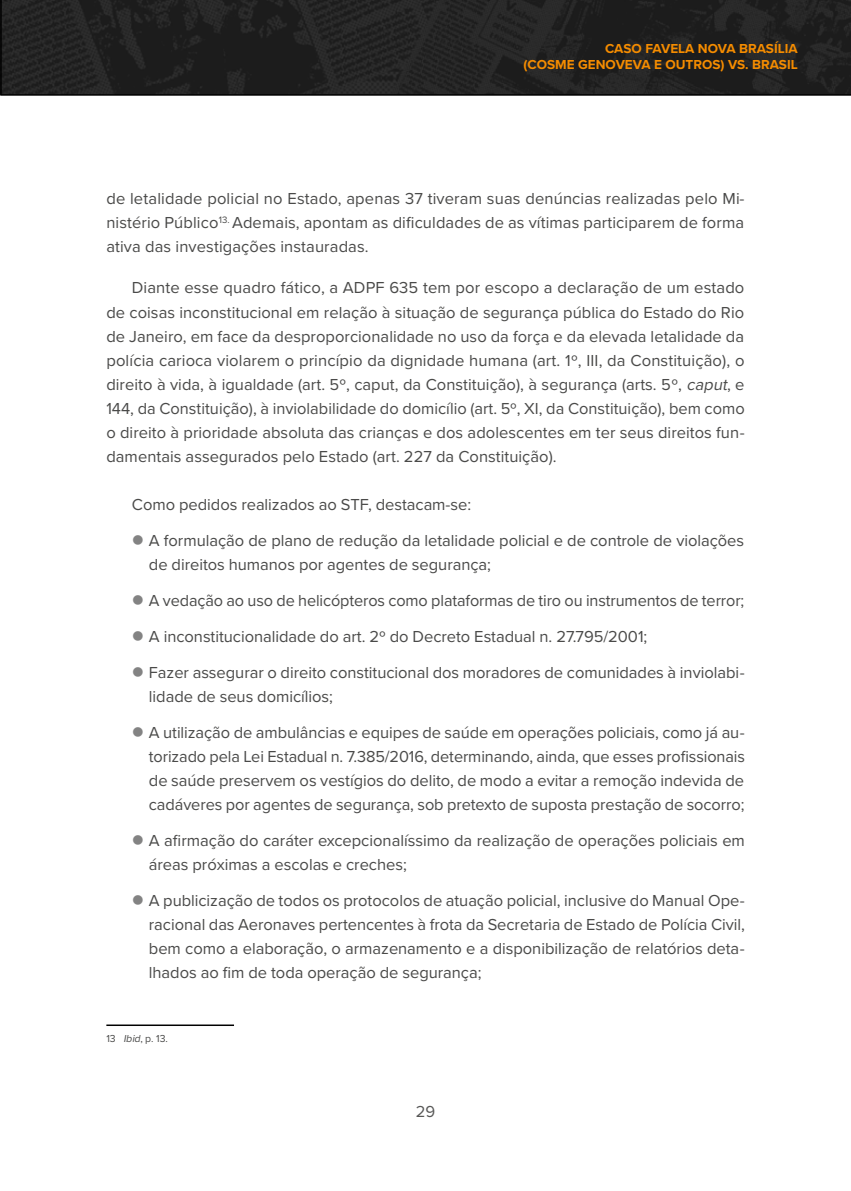
<style>
.page{position:relative;width:851px;height:1191px;background:#fff}
.page>*{position:absolute;margin:0;border:0;box-sizing:border-box;transform-origin:0 0}
.Texto{font:16.5px/24px "Proxima Nova";letter-spacing:-.005em;color:#4a4a49;text-align:justify}
.t1{font:16.5px "Proxima Nova";color:#575756}
.t2{font:700 13.5px/16.2px "Proxima Nova";color:#f58c00;text-align:right}
.Nota_de_rodape{font:10.5px "Proxima Nova";color:#4a4a49}
.s1{font-style:italic}
</style>
<div class="page">
<svg style="left:0;top:0;width:850px;height:96px;background:#212121"></svg>
<hr style="left:106px;top:1024px;width:128px;height:2px;background:#000">
<p class="t2" style="left:523px;top:40px;width:276px">CASO FAVELA NOVA BRASÍLIA<br>(COSME GENOVEVA E OUTROS) VS. BRASIL</p>
<p class="Texto" style="left:106px;top:186px;width:639px">de letalidade policial no Estado, apenas 37 tiveram suas denúncias realizadas pelo Mi&shy;nistério Público<sup>13.</sup> Ademais, apontam as dificuldades de as vítimas participarem de forma ativa das investigações instauradas.</p>
<p class="Texto" style="left:106px;top:275px;width:639px;text-indent:26px">Diante esse quadro fático, a ADPF 635 tem por escopo a declaração de um estado de coisas inconstitucional em relação à situação de segurança pública do Estado do Rio de Janeiro, em face da desproporcionalidade no uso da força e da elevada letalidade da polícia carioca violarem o princípio da dignidade humana (art. 1º, III, da Constituição), o direito à vida, à igualdade (art. 5º, caput, da Constituição), à segurança (arts. 5º, <span class="s1">caput</span>, e 144, da Constituição), à inviolabilidade do domicílio (art. 5º, XI, da Constituição), bem como o direito à prioridade absoluta das crianças e dos adolescentes em ter seus direitos fun&shy;damentais assegurados pelo Estado (art. 227 da Constituição).</p>
<p class="Texto" style="left:132px;top:491px;width:341px">Como pedidos realizados ao STF, destacam-se:</p>
<p class="Texto" style="left:149px;top:527px;width:596px">A formulação de plano de redução da letalidade policial e de controle de violações de direitos humanos por agentes de segurança;</p>
<p class="Texto" style="left:149px;top:587px;width:596px">A vedação ao uso de helicópteros como plataformas de tiro ou instrumentos de terror;</p>
<p class="Texto" style="left:149px;top:623px;width:500px">A inconstitucionalidade do art. 2º do Decreto Estadual n. 27.795/2001;</p>
<p class="Texto" style="left:149px;top:659px;width:597px">Fazer assegurar o direito constitucional dos moradores de comunidades à inviolabi&shy;lidade de seus domicílios;</p>
<p class="Texto" style="left:149px;top:719px;width:597px">A utilização de ambulâncias e equipes de saúde em operações policiais, como já au&shy;torizado pela Lei Estadual n. 7.385/2016, determinando, ainda, que esses profissionais de saúde preservem os vestígios do delito, de modo a evitar a remoção indevida de cadáveres por agentes de segurança, sob pretexto de suposta prestação de socorro;</p>
<p class="Texto" style="left:149px;top:827px;width:597px">A afirmação do caráter excepcionalíssimo da realização de operações policiais em áreas próximas a escolas e creches;</p>
<p class="Texto" style="left:149px;top:887px;width:597px">A publicização de todos os protocolos de atuação policial, inclusive do Manual Ope&shy;racional das Aeronaves pertencentes à frota da Secretaria de Estado de Polícia Civil, bem como a elaboração, o armazenamento e a disponibilização de relatórios deta&shy;lhados ao fim de toda operação de segurança;</p>
<p class="Nota_de_rodape" style="left:106px;top:1030px;width:63px">13 <span class="s1">Ibid</span>, p. 13.</p>
<p class="t1" style="left:416px;top:1098px;width:21px">29</p>
</div>
